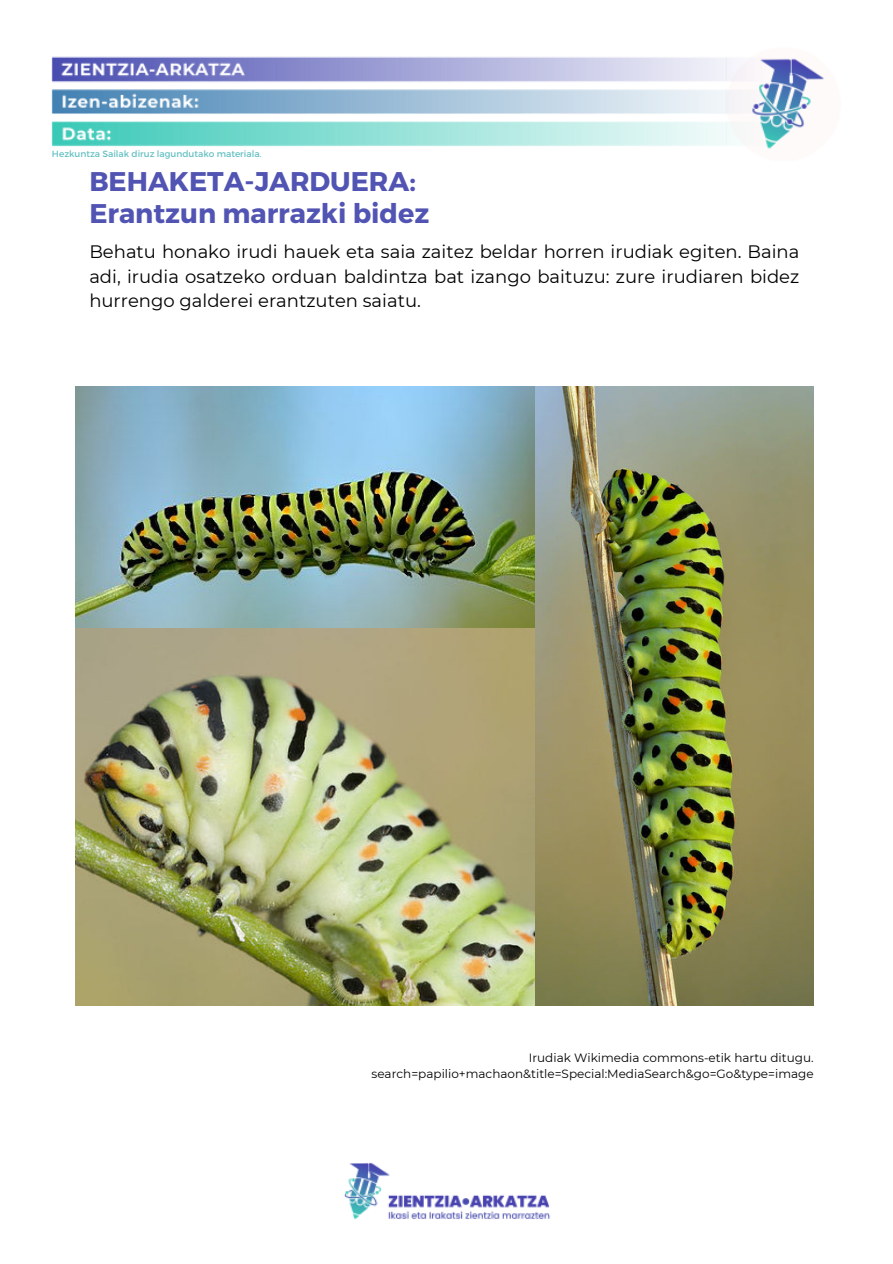
<style>
.page{position:relative;width:893px;height:1264px;background:#fff}
.page>*{position:absolute;margin:0;border:0;box-sizing:border-box;transform-origin:0 0}
.t1{font:700 27px/31.8px "Montserrat";color:#5154b2}
.t2{font:18px/24.8px "Montserrat";color:#000;text-align:justify}
.t3{font:12px/16px "Montserrat";color:#000;text-align:right}
.t4{font:9px "Montserrat";color:#66c0c2}
</style>
<div class="page">
<img style="left:51px;top:56px;width:773px;height:1163px">
<img style="left:75px;top:387px;width:738px;height:618px">
<p class="t4" style="left:52px;top:148px;width:211px">Hezkuntza Sailak diruz lagundutako materiala.</p>
<h1 class="t1" style="left:89px;top:166px;width:341px">BEHAKETA-JARDUERA:<br>Erantzun marrazki bidez</h1>
<p class="t2" style="left:89px;top:238px;width:711px">Behatu honako irudi hauek eta saia zaitez beldar horren irudiak egiten. Baina adi, irudia osatzeko orduan baldintza bat izango baituzu: zure irudiaren bidez hurrengo galderei erantzuten saiatu.</p>
<p class="t3" style="left:371px;top:1049px;width:443px">Irudiak Wikimedia commons-etik hartu ditugu. search=papilio+machaon&amp;title=Special:MediaSearch&amp;go=Go&amp;type=image</p>
</div>
